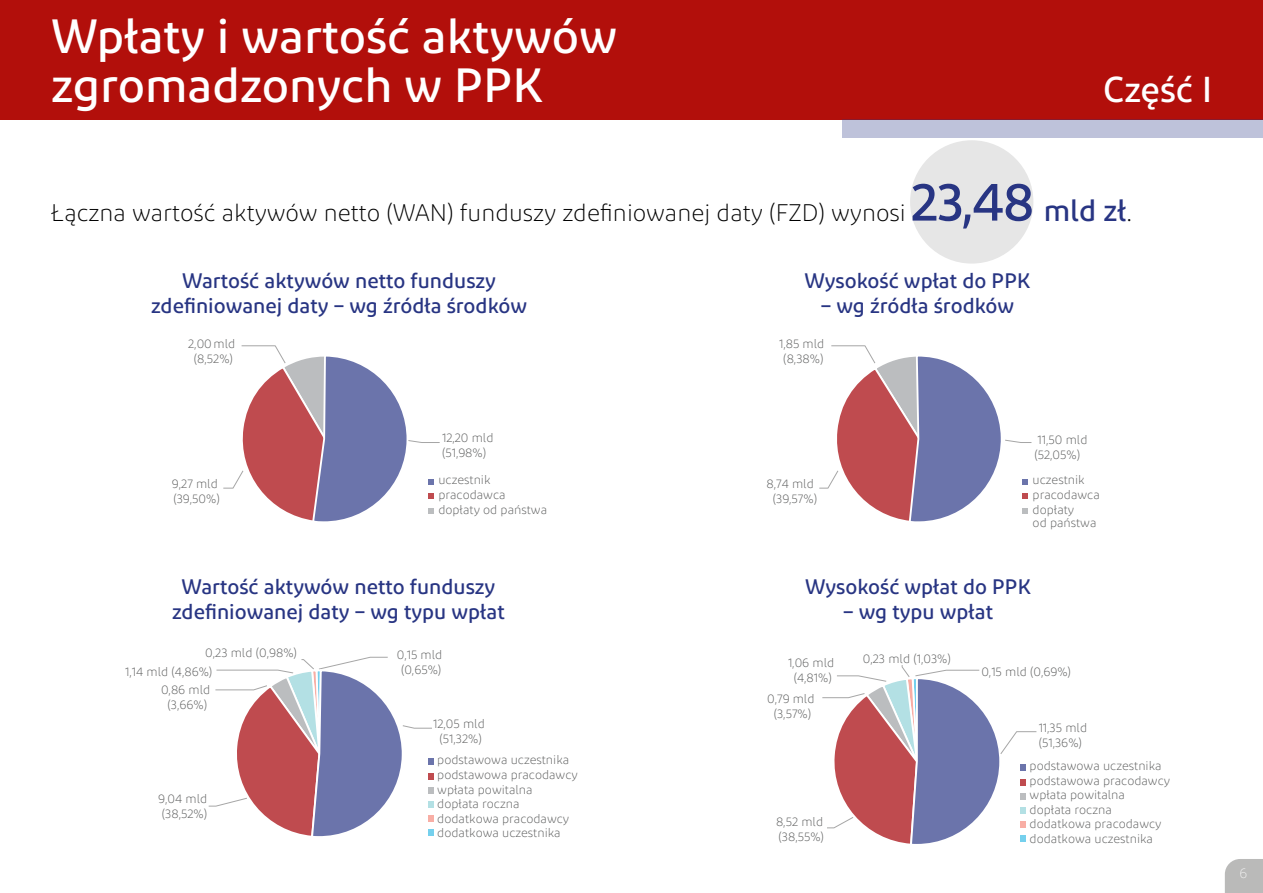
<style>
.page{position:relative;width:1263px;height:893px;background:#fff}
.page>*{position:absolute;margin:0;border:0;box-sizing:border-box;transform-origin:0 0}
.t1{font:500 54px "Diodrum Cyrillic";color:#283583}
.t2{font:500 48px/49.5px "Diodrum Cyrillic";color:#fff}
.t3{font:500 36px "Diodrum Cyrillic";color:#fff}
.t4{font:300 24px "Diodrum Cyrillic";color:#000}
.t5{font:500 21px/25.2px "Diodrum Cyrillic";color:#283583;text-align:center}
.t6{font:200 13.8px "Diodrum Cyrillic";color:#fff}
.t7{font:300 12.45px/15px "Diodrum Cyrillic";color:#595a5a}
.s1{font-size:30px}
.s2{font-weight:300;font-size:30px;color:#000}
</style>
<div class="page">
<svg style="left:1225px;top:859px;width:38px;height:34px"></svg>
<div style="left:0;top:0;width:1263px;height:119px;background:#b20f0b"></div>
<div style="left:842px;top:119px;width:421px;height:19px;background:#bec2da"></div>
<div style="left:910px;top:140px;width:123px;height:124px;background:#e6e6e6;border-radius:50%"></div>
<svg style="left:223px;top:345px;width:217px;height:177px"></svg>
<svg style="left:208px;top:656px;width:226px;height:181px"></svg>
<svg style="left:822px;top:665px;width:215px;height:179px"></svg>
<svg style="left:819px;top:345px;width:213px;height:177px"></svg>
<h2 class="t2" style="left:51px;top:10px;width:568px">Wpłaty i wartość aktywów zgromadzonych w PPK</h2>
<h3 class="t3" style="left:1103px;top:66px;width:110px">Część I</h3>
<h3 class="t4" style="left:51px;top:198px;width:856px">Łączna wartość aktywów netto (WAN) funduszy zdefiniowanej daty (FZD) wynosi</h3>
<h1 class="t1" style="left:911px;top:168px;width:223px">23,48 <span class="s1">mld zł</span><span class="s2">.</span></h1>
<h3 class="t5" style="left:151px;top:268px;width:378px">Wartość aktywów netto funduszy zdefiniowanej daty – wg źródła środków</h3>
<h3 class="t5" style="left:804px;top:268px;width:228px">Wysokość wpłat do PPK</h3>
<h3 class="t5" style="left:821px;top:293px;width:195px">– wg źródła środków</h3>
<p class="t7" style="left:188px;top:336px;width:49px;text-align:center">2,00 mld (8,52%)</p>
<p class="t7" style="left:172px;top:476px;width:49px">9,27 mld (39,50%)</p>
<p class="t7" style="left:442px;top:430px;width:53px">12,20 mld (51,98%)</p>
<p class="t7" style="left:438px;top:472px;width:110px">uczestnik pracodawca dopłaty od państwa</p>
<p class="t7" style="left:779px;top:336px;width:47px;text-align:center">1,85 mld (8,38%)</p>
<p class="t7" style="left:766px;top:476px;width:52px;text-align:center">8,74 mld (39,57%)</p>
<p class="t7" style="left:1034px;top:432px;width:55px">11,50 mld (52,05%)</p>
<p class="t7" style="left:1033px;top:472px;width:69px">uczestnik pracodawca dopłaty</p>
<p class="t7" style="left:1033px;top:515px;width:65px">od państwa</p>
<h3 class="t5" style="left:172px;top:574px;width:334px">Wartość aktywów netto funduszy zdefiniowanej daty – wg typu wpłat</h3>
<h3 class="t5" style="left:805px;top:574px;width:228px">Wysokość wpłat do PPK</h3>
<h3 class="t5" style="left:843px;top:599px;width:151px">– wg typu wpłat</h3>
<p class="t7" style="left:205px;top:645px;width:93px">0,23 mld (0,98%)</p>
<p class="t7" style="left:397px;top:647px;width:47px;text-align:center">0,15 mld (0,65%)</p>
<p class="t7" style="left:125px;top:664px;width:89px">1,14 mld (4,86%)</p>
<p class="t7" style="left:161px;top:682px;width:51px;text-align:center">0,86 mld (3,66%)</p>
<p class="t7" style="left:158px;top:791px;width:51px">9,04 mld (38,52%)</p>
<p class="t7" style="left:433px;top:716px;width:53px;text-align:center">12,05 mld (51,32%)</p>
<p class="t7" style="left:437px;top:753px;width:142px;line-height:14.5px">podstawowa uczestnika podstawowa pracodawcy wpłata powitalna<br>dopłata roczna dodatkowa pracodawcy dodatkowa uczestnika</p>
<p class="t7" style="left:788px;top:655px;width:48px;text-align:center">1,06 mld (4,81%)</p>
<p class="t7" style="left:863px;top:651px;width:89px">0,23 mld (1,03%)</p>
<p class="t7" style="left:767px;top:691px;width:49px;text-align:center">0,79 mld (3,57%)</p>
<p class="t7" style="left:776px;top:814px;width:49px">8,52 mld (38,55%)</p>
<p class="t7" style="left:981px;top:664px;width:91px">0,15 mld (0,69%)</p>
<p class="t7" style="left:1039px;top:720px;width:50px">11,35 mld (51,36%)</p>
<p class="t7" style="left:1030px;top:758px;width:142px;line-height:14.5px">podstawowa uczestnika podstawowa pracodawcy wpłata powitalna<br>dopłata roczna dodatkowa pracodawcy dodatkowa uczestnika</p>
<p class="t6" style="left:1239px;top:865px;width:9px">6</p>
</div>
